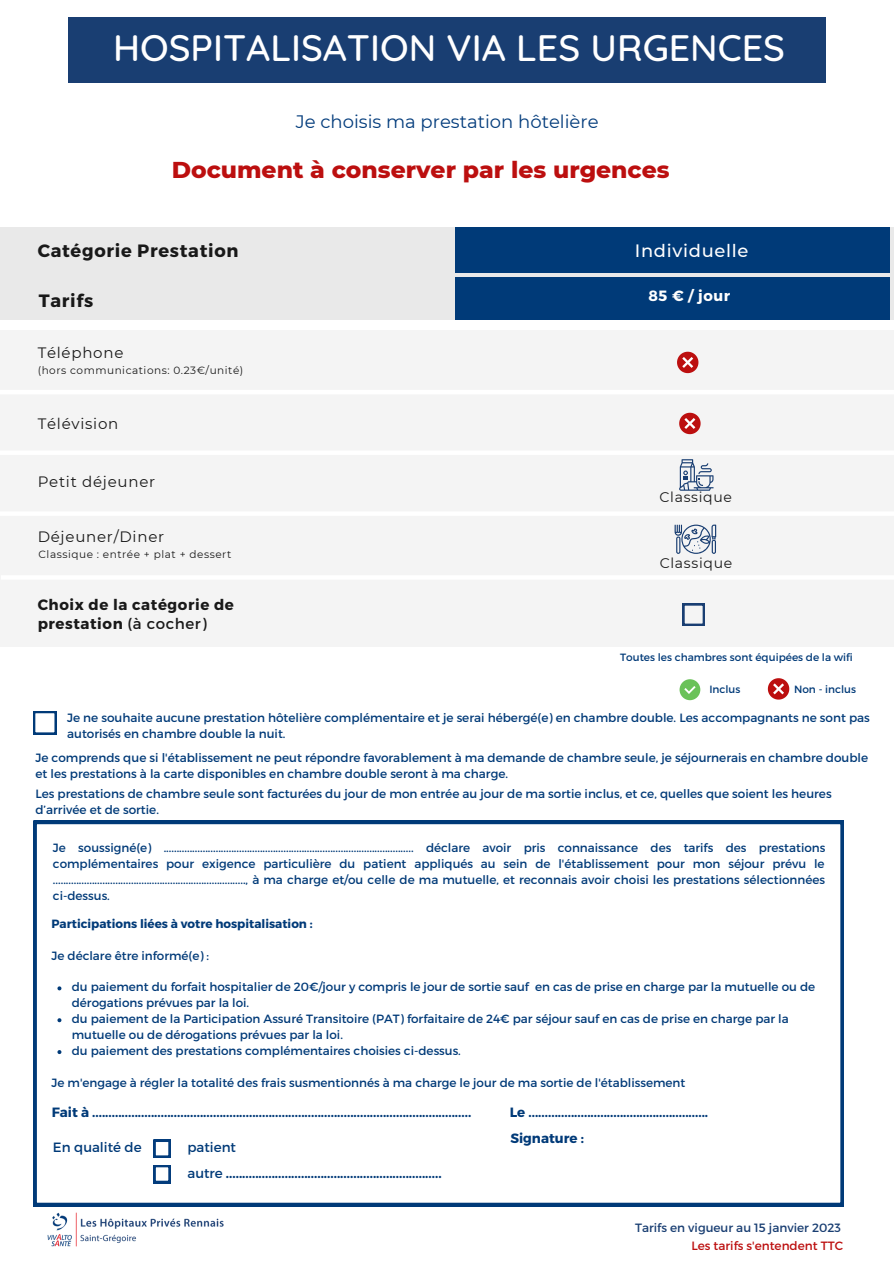
<style>
.page{position:relative;width:894px;height:1264px;background:#fff}
.page>*{position:absolute;margin:0;border:0;box-sizing:border-box;transform-origin:0 0}
.t1{font:500 37.5px "Quicksand";color:#fff}
.t2{font:800 23.4px "Montserrat";color:#bc0f0f}
.t3{font:18px "Montserrat";color:#033c7c}
.t4{font:700 17.85px "Montserrat";letter-spacing:.04em;color:#191919}
.t5{font:500 17.85px "Montserrat";letter-spacing:.04em;color:#fff}
.t6{font:15px "Montserrat";letter-spacing:.05em;color:#191919}
.t7{font:700 15px/19.2px "Montserrat";letter-spacing:.04em;color:#191919}
.t8{font:700 14.85px "Montserrat";letter-spacing:.04em;color:#fff}
.t9{font:13.95px "Montserrat";letter-spacing:.05em;color:#191919}
.t10{font:700 13.5px/26.4px "Montserrat";color:#003a78}
.t11{font:13.5px "Montserrat";color:#003a78}
.t12{font:12px/15.9px "Montserrat";color:#003a78}
.t13{font:700 12px "Montserrat";color:#003a78}
.t14{font:12px "Montserrat";color:#193e72}
.t15{font:12px "Montserrat";color:#bc0f0f}
.t16{font:10.5px "Montserrat";letter-spacing:.05em;color:#191919}
.t17{font:10.5px "Montserrat";color:#003a78}
.s1{font-weight:400}
</style>
<div class="page">
<div style="left:69px;top:17px;width:756px;height:65px;background:#193e72"></div>
<div style="left:0;top:227px;width:893px;height:93px;background:#e9e9e9"></div>
<div style="left:0;top:330px;width:893px;height:316px;background:#f4f4f4"></div>
<svg style="left:767px;top:678px;width:22px;height:21px"></svg>
<div style="left:679px;top:679px;width:21px;height:21px;background:#6ac259;border-radius:50%"></div>
<svg style="left:684px;top:686px;width:11px;height:8px"></svg>
<img style="left:33px;top:1206px;width:234px;height:41px">
<svg style="left:682px;top:603px;width:22px;height:23px"></svg>
<svg style="left:33px;top:711px;width:24px;height:23px"></svg>
<svg style="left:679px;top:413px;width:21px;height:21px"></svg>
<svg style="left:677px;top:352px;width:21px;height:21px"></svg>
<hr style="left:0;top:390px;width:893px;height:4px;background:#fff">
<div style="left:0;top:450px;width:893px;height:5px;background:#fff"></div>
<div style="left:0;top:511px;width:893px;height:5px;background:#fff"></div>
<div style="left:455px;top:227px;width:435px;height:45px;background:#003a78"></div>
<div style="left:455px;top:277px;width:435px;height:43px;background:#003a78"></div>
<svg style="left:33px;top:820px;width:810px;height:386px"></svg>
<svg style="left:57px;top:986px;width:4px;height:4px"></svg>
<svg style="left:57px;top:1018px;width:4px;height:4px"></svg>
<svg style="left:57px;top:1050px;width:4px;height:4px"></svg>
<svg style="left:153px;top:1139px;width:17px;height:18px"></svg>
<svg style="left:153px;top:1164px;width:17px;height:18px"></svg>
<hr style="left:1px;top:575px;width:892px;height:4px;background:#fff">
<svg style="left:679px;top:459px;width:34px;height:32px"></svg>
<svg style="left:674px;top:524px;width:42px;height:30px"></svg>
<h1 class="t1" style="left:113px;top:24px;width:673px">HOSPITALISATION VIA LES URGENCES</h1>
<h3 class="t3" style="left:296px;top:111px;width:304px">Je choisis ma prestation hôtelière</h3>
<h2 class="t2" style="left:172px;top:155px;width:499px">Document à conserver par les urgences</h2>
<h3 class="t4" style="left:38px;top:239px;width:202px">Catégorie Prestation</h3>
<h3 class="t4" style="left:39px;top:289px;width:56px">Tarifs</h3>
<p class="t6" style="left:38px;top:343px;width:87px">Téléphone</p>
<p class="t16" style="left:38px;top:364px;width:207px">(hors communications: 0.23€/unité)</p>
<p class="t6" style="left:38px;top:414px;width:82px">Télévision</p>
<p class="t6" style="left:38px;top:472px;width:119px">Petit déjeuner</p>
<p class="t6" style="left:38px;top:528px;width:128px">Déjeuner/Diner</p>
<p class="t16" style="left:39px;top:548px;width:194px">Classique : entrée + plat + dessert</p>
<p class="t7" style="left:38px;top:594px;width:198px">Choix de la catégorie de prestation <span class="s1">(à cocher)</span></p>
<h3 class="t5" style="left:634px;top:240px;width:115px">Individuelle</h3>
<p class="t8" style="left:648px;top:286px;width:83px">85 € / jour</p>
<p class="t9" style="left:659px;top:488px;width:74px">Classique</p>
<p class="t9" style="left:659px;top:554px;width:74px">Classique</p>
<p class="t17" style="left:620px;top:650px;width:234px">Toutes les chambres sont équipées de la wifi</p>
<p class="t17" style="left:709px;top:682px;width:32px">Inclus</p>
<p class="t17" style="left:793px;top:682px;width:63px">Non - inclus</p>
<p class="t12" style="left:67px;top:709px;width:804px">Je ne souhaite aucune prestation hôtelière complémentaire et je serai hébergé(e) en chambre double. Les accompagnants ne sont pas autorisés en chambre double la nuit.</p>
<p class="t12" style="left:35px;top:749px;width:834px">Je comprends que si l'établissement ne peut répondre favorablement à ma demande de chambre seule, je séjournerais en chambre double et les prestations à la carte disponibles en chambre double seront à ma charge.</p>
<p class="t12" style="left:35px;top:784px;width:797px">Les prestations de chambre seule sont facturées du jour de mon entrée au jour de ma sortie inclus, et ce, quelles que soient les heures d’arrivée et de sortie.</p>
<p class="t12" style="left:53px;top:839px;width:773px;text-align:justify">Je soussigné(e) ................................................................................................ déclare avoir pris connaissance des tarifs des prestations complémentaires pour exigence particulière du patient appliqués au sein de l'établissement pour mon séjour prévu le .........................................................................., à ma charge et/ou celle de ma mutuelle, et reconnais avoir choisi les prestations sélectionnées ci-dessus.</p>
<p class="t13" style="left:51px;top:915px;width:262px">Participations liées à votre hospitalisation :</p>
<p class="t12" style="left:51px;top:946px;width:159px">Je déclare être informé(e) :</p>
<p class="t12" style="left:72px;top:978px;width:744px">du paiement du forfait hospitalier de 20€/jour y compris le jour de sortie sauf en cas de prise en charge par la mutuelle ou de dérogations prévues par la loi.<br>du paiement de la Participation Assuré Transitoire (PAT) forfaitaire de 24€ par séjour sauf en cas de prise en charge par la mutuelle ou de dérogations prévues par la loi.<br>du paiement des prestations complémentaires choisies ci-dessus.</p>
<p class="t12" style="left:51px;top:1074px;width:635px">Je m'engage à régler la totalité des frais susmentionnés à ma charge le jour de ma sortie de l'établissement</p>
<p class="t10" style="left:52px;top:1098px;width:421px">Fait à ....................................................................................................................</p>
<p class="t11" style="left:53px;top:1138px;width:90px">En qualité de</p>
<p class="t10" style="left:509px;top:1098px;width:200px">Le .......................................................</p>
<p class="t10" style="left:510px;top:1123px;width:75px">Signature :</p>
<p class="t10" style="left:187px;top:1133px;width:255px"><span class="s1">patient<br>autre</span> ..................................................................</p>
<p class="t14" style="left:635px;top:1219px;width:207px">Tarifs en vigueur au 15 janvier 2023</p>
<p class="t15" style="left:691px;top:1238px;width:153px">Les tarifs s'entendent TTC</p>
</div>
